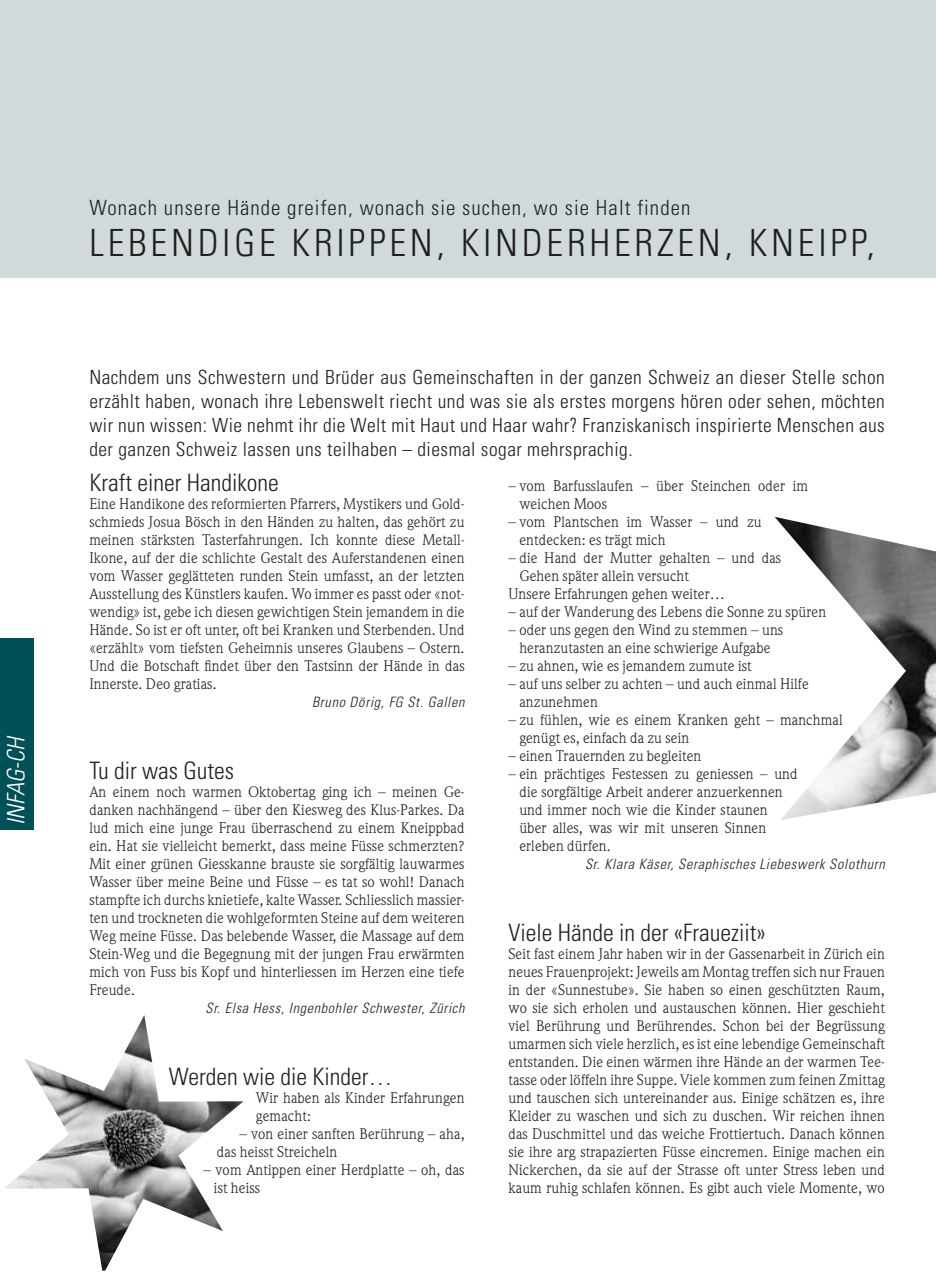
<style>
.page{position:relative;width:936px;height:1276px;background:#fff}
.page>*{position:absolute;margin:0;border:0;box-sizing:border-box;transform-origin:0 0}
.t1{font:300 condensed 37.5px "Univers LT Std";letter-spacing:.1em;color:#231f20}
.t2{font:300 condensed 24px "Univers LT Std";color:#231f20}
.t3{font:italic 300 condensed 24px "Univers LT Std";color:#fff}
.t4{font:300 condensed 21px "Univers LT Std";letter-spacing:.05em;color:#231f20}
.t5{font:300 condensed 19.5px/24px "Univers LT Std";letter-spacing:.025em;color:#231f20;text-align:justify}
.t6{font:15px/18px "Weidemann Std";letter-spacing:.01em;color:#231f20}
.t7{font:italic 300 condensed 14.25px "Univers LT Std";letter-spacing:.05em;color:#231f20}
</style>
<div class="page">
<div style="left:0;top:638px;width:34px;height:191px;background:#005057"></div>
<hr style="left:935px;top:0;width:1px;height:278px;background:#d0dadb">
<div style="left:0;top:0;width:935px;height:278px;background:#d0dadb"></div>
<img style="left:775px;top:517px;width:160px;height:303px">
<img style="left:4px;top:1015px;width:239px;height:255px">
<h2 class="t3" style="left:2px;top:825px;width:91px;rotate:-90deg">INFAG-CH</h2>
<h3 class="t4" style="left:89px;top:195px;width:602px">Wonach unsere Hände greifen, wonach sie suchen, wo sie Halt finden</h3>
<h1 class="t1" style="left:89px;top:220px;width:786px">LEBENDIGE KRIPPEN, KINDERHERZEN, KNEIPP,</h1>
<p class="t5" style="left:89px;top:365px;width:797px">Nachdem uns Schwestern und Brüder aus Gemeinschaften in der ganzen Schweiz an dieser Stelle schon erzählt haben, wonach ihre Lebenswelt riecht und was sie als erstes morgens hören oder sehen, möchten wir nun wissen: Wie nehmt ihr die Welt mit Haut und Haar wahr? Franziskanisch inspirierte Menschen aus der ganzen Schweiz lassen uns teilhaben – diesmal sogar mehrsprachig.</p>
<h2 class="t2" style="left:89px;top:468px;width:191px">Kraft einer Handikone</h2>
<p class="t6" style="left:89px;top:494px;width:377px;text-align:justify">Eine Handikone des reformierten Pfarrers, Mystikers und Gold&shy;schmieds Josua Bösch in den Händen zu halten, das gehört zu meinen stärksten Tasterfahrungen. Ich konnte diese Metall-Ikone, auf der die schlichte Gestalt des Auferstandenen einen vom Wasser geglätteten runden Stein umfasst, an der letzten Ausstellung des Künstlers kaufen. Wo immer es passt oder «not&shy;wendig» ist, gebe ich diesen gewichtigen Stein jemandem in die Hände. So ist er oft unter, oft bei Kranken und Sterbenden. Und «erzählt» vom tiefsten Geheimnis unseres Glaubens – Ostern.<br>Und die Botschaft findet über den Tastsinn der Hände in das Innerste. Deo gratias.</p>
<p class="t7" style="left:312px;top:693px;width:154px">Bruno Dörig, FG St. Gallen</p>
<p class="t6" style="left:519px;top:476px;width:290px;text-indent:-11px">– vom Barfusslaufen – über Steinchen oder im weichen Moos</p>
<p class="t6" style="left:519px;top:512px;width:244px;text-indent:-11px">– vom Plantschen im Wasser – und zu entdecken: es trägt mich</p>
<p class="t6" style="left:508px;top:548px;width:274px">– die Hand der Mutter gehalten – und das</p>
<p class="t6" style="left:519px;top:566px;width:171px">Gehen später allein versucht</p>
<p class="t6" style="left:508px;top:584px;width:218px">Unsere Erfahrungen gehen weiter…</p>
<p class="t6" style="left:508px;top:602px;width:319px">– auf der Wanderung des Lebens die Sonne zu spüren</p>
<p class="t6" style="left:508px;top:620px;width:276px;text-align:center">– oder uns gegen den Wind zu stemmen – uns heranzutasten an eine schwierige Aufgabe</p>
<p class="t6" style="left:508px;top:656px;width:245px">– zu ahnen, wie es jemandem zumute ist</p>
<p class="t6" style="left:519px;top:674px;width:291px;text-indent:-11px">– auf uns selber zu achten – und auch einmal Hilfe anzunehmen</p>
<p class="t6" style="left:519px;top:710px;width:325px;text-indent:-11px">– zu fühlen, wie es einem Kranken geht – manchmal genügt es, einfach da zu sein</p>
<p class="t6" style="left:508px;top:746px;width:194px">– einen Trauernden zu begleiten</p>
<p class="t6" style="left:519px;top:764px;width:280px;text-indent:-11px">– ein prächtiges Festessen zu geniessen – und die sorgfältige Arbeit anderer anzuerkennen und immer noch wie die Kinder staunen über alles, was wir mit unseren Sinnen erleben dürfen.</p>
<p class="t7" style="left:585px;top:855px;width:301px">Sr. Klara Käser, Seraphisches Liebeswerk Solothurn</p>
<h2 class="t2" style="left:89px;top:756px;width:146px">Tu dir was Gutes</h2>
<p class="t6" style="left:89px;top:782px;width:377px;text-align:justify">An einem noch warmen Oktobertag ging ich – meinen Ge&shy;danken nachhängend – über den Kiesweg des Klus-Parkes. Da lud mich eine junge Frau überraschend zu einem Kneippbad ein. Hat sie vielleicht bemerkt, dass meine Füsse schmerzten?<br>Mit einer grünen Giesskanne brauste sie sorgfältig lauwarmes Wasser über meine Beine und Füsse – es tat so wohl! Danach stampfte ich durchs knietiefe, kalte Wasser. Schliesslich massier&shy;ten und trockneten die wohlgeformten Steine auf dem weiteren Weg meine Füsse. Das belebende Wasser, die Massage auf dem Stein-Weg und die Begegnung mit der jungen Frau erwärmten mich von Fuss bis Kopf und hinterliessen im Herzen eine tiefe Freude.</p>
<p class="t7" style="left:205px;top:999px;width:260px">Sr. Elsa Hess, Ingenbohler Schwester, Zürich</p>
<h2 class="t2" style="left:508px;top:918px;width:259px">Viele Hände in der «Fraueziit»</h2>
<p class="t6" style="left:508px;top:944px;width:378px;text-align:justify">Seit fast einem Jahr haben wir in der Gassenarbeit in Zürich ein neues Frauenprojekt: Jeweils am Montag treffen sich nur Frauen in der «Sunnestube». Sie haben so einen geschützten Raum, wo sie sich erholen und austauschen können. Hier geschieht viel Berührung und Berührendes. Schon bei der Begrüssung umarmen sich viele herzlich, es ist eine lebendige Gemeinschaft entstanden. Die einen wärmen ihre Hände an der warmen Tee&shy;tasse oder löffeln ihre Suppe. Viele kommen zum feinen Zmittag und tauschen sich untereinander aus. Einige schätzen es, ihre Kleider zu waschen und sich zu duschen. Wir reichen ihnen das Duschmittel und das weiche Frottiertuch. Danach können sie ihre arg strapazierten Füsse eincremen. Einige machen ein Nickerchen, da sie auf der Strasse oft unter Stress leben und kaum ruhig schlafen können. Es gibt auch viele Momente, wo</p>
<h2 class="t2" style="left:169px;top:1062px;width:225px">Werden wie die Kinder…</h2>
<p class="t6" style="left:256px;top:1088px;width:210px">Wir haben als Kinder Erfahrungen gemacht:</p>
<p class="t6" style="left:217px;top:1124px;width:249px;text-indent:22px">– von einer sanften Berührung – aha, das heisst Streicheln</p>
<p class="t6" style="left:214px;top:1160px;width:252px;text-indent:-10px">– vom Antippen einer Herdplatte – oh, das ist heiss</p>
</div>
